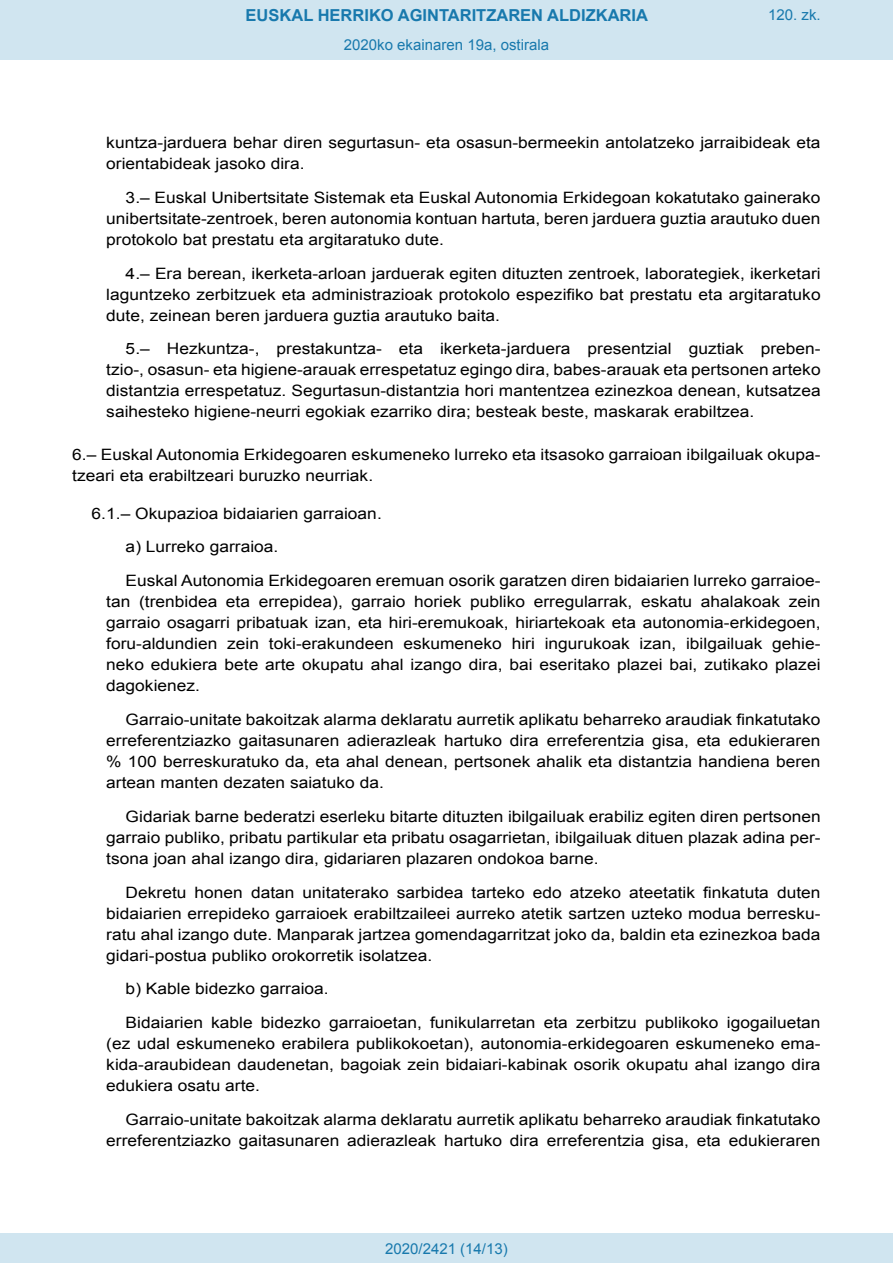
<style>
.page{position:relative;width:893px;height:1263px;background:#fff}
.page>*{position:absolute;margin:0;border:0;box-sizing:border-box;transform-origin:0 0}
.t1{font:700 16.5px "Arial";color:#1879ad}
.BOPVDetalle1{font:15.6px/21px "Arial";color:#000;text-align:justify;scale:1.11 1}
.BOPVDisposicionTitul{font:15.6px/21px "Arial";color:#000;scale:1.11 1}
.BOPVDetalle{font:15.6px "Arial";color:#000;scale:1.11 1}
.Paginacion_Centro{font:15px "Arial";color:#1879ad}
</style>
<div class="page">
<div style="left:0;top:0;width:893px;height:60px;background:#d0e5f0"></div>
<div style="left:0;top:1233px;width:893px;height:30px;background:#d0e5f0"></div>
<p class="t1" style="left:246px;top:4px;width:404px">EUSKAL HERRIKO AGINTARITZAREN ALDIZKARIA</p>
<p class="Paginacion_Centro" style="left:344px;top:35px;width:207px">2020ko ekainaren 19a, ostirala</p>
<p class="Paginacion_Centro" style="left:768px;top:5px;width:54px">120. zk.</p>
<p class="BOPVDetalle1" style="left:106px;top:132px;width:645px">kuntza-jarduera behar diren segurtasun- eta osasun-bermeekin antolatzeko jarraibideak eta orientabideak jasoko dira.</p>
<p class="BOPVDetalle1" style="left:106px;top:187px;width:645px;text-indent:19px">3.– Euskal Unibertsitate Sistemak eta Euskal Autonomia Erkidegoan kokatutako gainerako unibertsitate-zentroek, beren autonomia kontuan hartuta, beren jarduera guztia arautuko duen protokolo bat prestatu eta argitaratuko dute.</p>
<p class="BOPVDetalle1" style="left:106px;top:263px;width:645px;text-indent:19px">4.– Era berean, ikerketa-arloan jarduerak egiten dituzten zentroek, laborategiek, ikerketari laguntzeko zerbitzuek eta administrazioak protokolo espezifiko bat prestatu eta argitaratuko dute, zeinean beren jarduera guztia arautuko baita.</p>
<p class="BOPVDetalle1" style="left:106px;top:339px;width:645px;text-indent:19px">5.– Hezkuntza-, prestakuntza- eta ikerketa-jarduera presentzial guztiak preben&shy;tzio-, osasun- eta higiene-arauak errespetatuz egingo dira, babes-arauak eta pertsonen arteko distantzia errespetatuz. Segurtasun-distantzia hori mantentzea ezinezkoa denean, kutsatzea saihesteko higiene-neurri egokiak ezarriko dira; besteak beste, maskarak erabiltzea.</p>
<p class="BOPVDisposicionTitul" style="left:72px;top:444px;width:676px">6.– Euskal Autonomia Erkidegoaren eskumeneko lurreko eta itsasoko garraioan ibilgailuak okupa&shy;tzeari eta erabiltzeari buruzko neurriak.</p>
<p class="BOPVDetalle" style="left:92px;top:503px;width:263px">6.1.– Okupazioa bidaiarien garraioan.</p>
<p class="BOPVDetalle1" style="left:126px;top:537px;width:139px">a) Lurreko garraioa.</p>
<p class="BOPVDetalle1" style="left:106px;top:570px;width:645px;text-indent:19px">Euskal Autonomia Erkidegoaren eremuan osorik garatzen diren bidaiarien lurreko garraioe&shy;tan (trenbidea eta errepidea), garraio horiek publiko erregularrak, eskatu ahalakoak zein garraio osagarri pribatuak izan, eta hiri-eremukoak, hiriartekoak eta autonomia-erkidegoen, foru-aldundien zein toki-erakundeen eskumeneko hiri ingurukoak izan, ibilgailuak gehie&shy;neko edukiera bete arte okupatu ahal izango dira, bai eseritako plazei bai, zutikako plazei dagokienez.</p>
<p class="BOPVDetalle1" style="left:106px;top:709px;width:645px;text-indent:19px">Garraio-unitate bakoitzak alarma deklaratu aurretik aplikatu beharreko araudiak finkatutako erreferentziazko gaitasunaren adierazleak hartuko dira erreferentzia gisa, eta edukieraren % 100 berreskuratuko da, eta ahal denean, pertsonek ahalik eta distantzia handiena beren artean manten dezaten saiatuko da.</p>
<p class="BOPVDetalle1" style="left:106px;top:806px;width:645px;text-indent:19px">Gidariak barne bederatzi eserleku bitarte dituzten ibilgailuak erabiliz egiten diren pertsonen garraio publiko, pribatu partikular eta pribatu osagarrietan, ibilgailuak dituen plazak adina per&shy;tsona joan ahal izango dira, gidariaren plazaren ondokoa barne.</p>
<p class="BOPVDetalle1" style="left:106px;top:882px;width:645px;text-indent:19px">Dekretu honen datan unitaterako sarbidea tarteko edo atzeko ateetatik finkatuta duten bidaiarien errepideko garraioek erabiltzaileei aurreko atetik sartzen uzteko modua berresku&shy;ratu ahal izango dute. Manparak jartzea gomendagarritzat joko da, baldin eta ezinezkoa bada gidari-postua publiko orokorretik isolatzea.</p>
<p class="BOPVDetalle1" style="left:126px;top:978px;width:184px">b) Kable bidezko garraioa.</p>
<p class="BOPVDetalle1" style="left:106px;top:1012px;width:645px;text-indent:19px">Bidaiarien kable bidezko garraioetan, funikularretan eta zerbitzu publikoko igogailuetan (ez udal eskumeneko erabilera publikokoetan), autonomia-erkidegoaren eskumeneko ema&shy;kida-araubidean daudenetan, bagoiak zein bidaiari-kabinak osorik okupatu ahal izango dira edukiera osatu arte.</p>
<p class="BOPVDetalle1" style="left:106px;top:1109px;width:645px;text-align:right">Garraio-unitate bakoitzak alarma deklaratu aurretik aplikatu beharreko araudiak finkatutako erreferentziazko gaitasunaren adierazleak hartuko dira erreferentzia gisa, eta edukieraren</p>
<p class="Paginacion_Centro" style="left:385px;top:1238px;width:124px">2020/2421 (14/13)</p>
</div>
